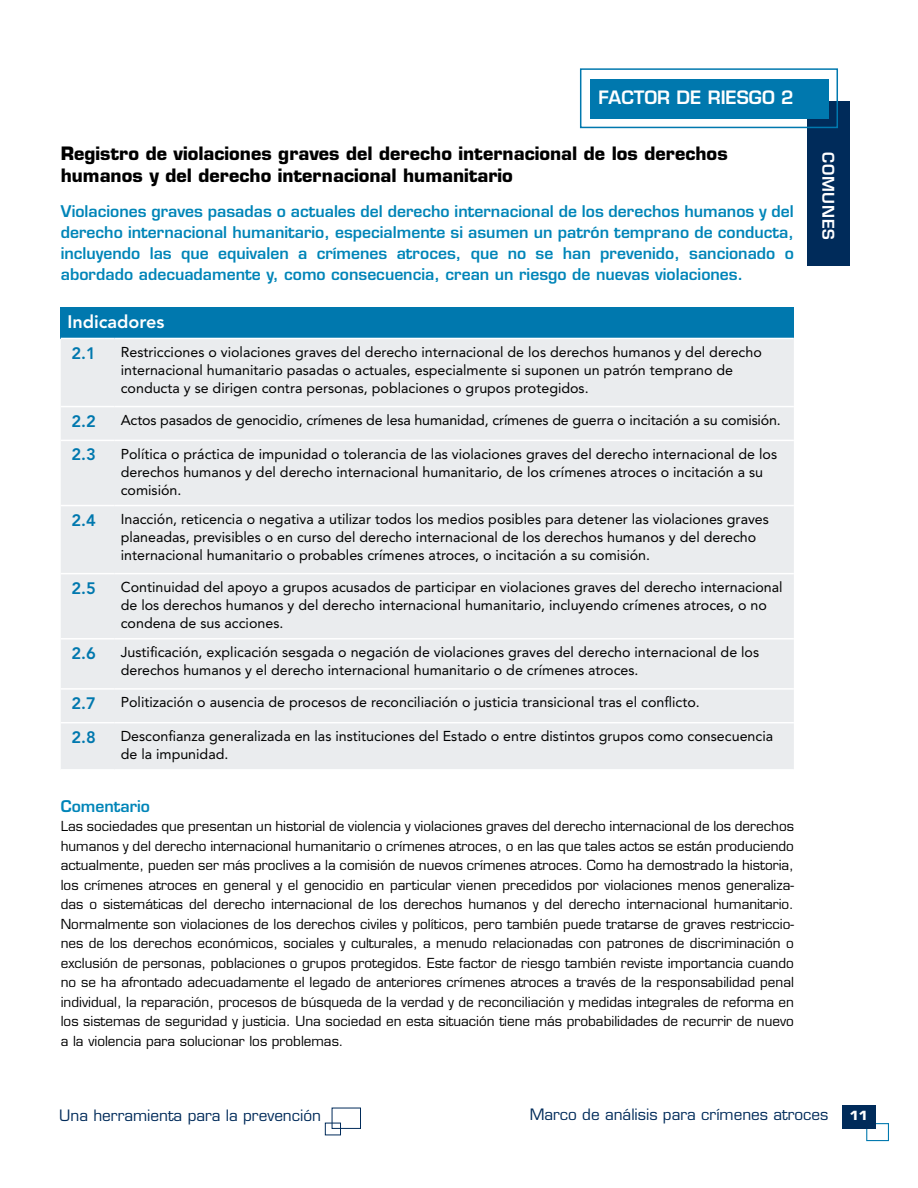
<style>
.page{position:relative;width:918px;height:1188px;background:#fff}
.page>*{position:absolute;margin:0;border:0;box-sizing:border-box;transform-origin:0 0}
.t1{font:700 18px/22.5px "Eurostile LT Std";color:#000}
.t2{font:600 18px "Eurostile LT Std";color:#fff}
.t3{font:800 18px "Avenir LT Std";color:#fff}
.t4{font:800 16.5px "Avenir LT Std";color:#0078ae}
.t5{font:600 15.75px/21px "Eurostile LT Std";color:#0085b8;text-align:justify}
.t6{font:600 15.75px "Eurostile LT Std";letter-spacing:.05em;color:#fff}
.t7{font:15.3px "Eurostile LT Std";color:#002b5a}
.t8{font:14.25px/18px "Avenir LT Std";color:#000}
.t9{font:13.5px/19.5px "Eurostile LT Std";color:#000;text-align:justify}
.t10{font:700 12.3px "Eurostile LT Std";color:#fff}
</style>
<div class="page">
<div style="left:808px;top:102px;width:42px;height:164px;background:#002b5a"></div>
<div style="left:590px;top:79px;width:239px;height:39px;background:#0078ae"></div>
<div style="left:580px;top:68px;width:258px;height:60px;border:2px solid #0078ae"></div>
<div style="left:866px;top:1123px;width:23px;height:18px;border:1px solid #0078ae"></div>
<div style="left:842px;top:1105px;width:34px;height:24px;background:#002b5a"></div>
<div style="left:332px;top:1108px;width:29px;height:21px;border:1px solid #002b5a"></div>
<div style="left:325px;top:1123px;width:16px;height:12px;border:1px solid #002b5a"></div>
<div style="left:61px;top:307px;width:733px;height:31px;background:#0078ae"></div>
<div style="left:61px;top:339px;width:733px;height:430px;background:#eaecee"></div>
<hr style="left:61px;top:406px;width:54px;height:1px;background:#fff">
<hr style="left:115px;top:406px;width:679px;height:1px;background:#fff">
<hr style="left:61px;top:440px;width:54px;height:1px;background:#fff">
<hr style="left:115px;top:440px;width:679px;height:1px;background:#fff">
<hr style="left:61px;top:505px;width:54px;height:1px;background:#fff">
<hr style="left:115px;top:505px;width:679px;height:1px;background:#fff">
<hr style="left:61px;top:573px;width:54px;height:1px;background:#fff">
<hr style="left:115px;top:573px;width:679px;height:1px;background:#fff">
<hr style="left:61px;top:638px;width:54px;height:2px;background:#fff">
<hr style="left:115px;top:638px;width:679px;height:2px;background:#fff">
<hr style="left:61px;top:688px;width:54px;height:2px;background:#fff">
<hr style="left:115px;top:688px;width:679px;height:2px;background:#fff">
<hr style="left:61px;top:722px;width:54px;height:1px;background:#fff">
<hr style="left:115px;top:722px;width:679px;height:1px;background:#fff">
<p class="t2" style="left:599px;top:86px;width:197px">FACTOR DE RIESGO 2</p>
<p class="t1" style="left:61px;top:142px;width:668px">Registro de violaciones graves del derecho internacional de los derechos humanos y del derecho internacional humanitario</p>
<p class="t5" style="left:61px;top:200px;width:735px">Violaciones graves pasadas o actuales del derecho internacional de los derechos humanos y del derecho internacional humanitario, especialmente si asumen un patrón temprano de conducta, incluyendo las que equivalen a crímenes atroces, que no se han prevenido, sancionado o abordado adecuadamente y, como consecuencia, crean un riesgo de nuevas violaciones.</p>
<p class="t3" style="left:68px;top:311px;width:99px">Indicadores</p>
<p class="t4" style="left:72px;top:343px;width:26px">2.1</p>
<p class="t8" style="left:121px;top:343px;width:643px">Restricciones o violaciones graves del derecho internacional de los derechos humanos y del derecho internacional humanitario pasadas o actuales, especialmente si suponen un patrón temprano de conducta y se dirigen contra personas, poblaciones o grupos protegidos.</p>
<p class="t4" style="left:72px;top:411px;width:26px">2.2</p>
<p class="t8" style="left:121px;top:411px;width:662px">Actos pasados de genocidio, crímenes de lesa humanidad, crímenes de guerra o incitación a su comisión.</p>
<p class="t4" style="left:72px;top:445px;width:26px">2.3</p>
<p class="t8" style="left:121px;top:445px;width:658px">Política o práctica de impunidad o tolerancia de las violaciones graves del derecho internacional de los derechos humanos y del derecho internacional humanitario, de los crímenes atroces o incitación a su comisión.</p>
<p class="t4" style="left:72px;top:510px;width:26px">2.4</p>
<p class="t8" style="left:121px;top:510px;width:650px">Inacción, reticencia o negativa a utilizar todos los medios posibles para detener las violaciones graves planeadas, previsibles o en curso del derecho internacional de los derechos humanos y del derecho internacional humanitario o probables crímenes atroces, o incitación a su comisión.</p>
<p class="t4" style="left:72px;top:578px;width:26px">2.5</p>
<p class="t8" style="left:121px;top:578px;width:663px">Continuidad del apoyo a grupos acusados de participar en violaciones graves del derecho internacional de los derechos humanos y del derecho internacional humanitario, incluyendo crímenes atroces, o no condena de sus acciones.</p>
<p class="t4" style="left:72px;top:643px;width:26px">2.6</p>
<p class="t8" style="left:121px;top:643px;width:640px">Justificación, explicación sesgada o negación de violaciones graves del derecho internacional de los derechos humanos y el derecho internacional humanitario o de crímenes atroces.</p>
<p class="t4" style="left:72px;top:693px;width:26px">2.7</p>
<p class="t8" style="left:121px;top:693px;width:581px">Politización o ausencia de procesos de reconciliación o justicia transicional tras el conflicto.</p>
<p class="t4" style="left:72px;top:727px;width:26px">2.8</p>
<p class="t8" style="left:121px;top:727px;width:654px">Desconfianza generalizada en las instituciones del Estado o entre distintos grupos como consecuencia de la impunidad.</p>
<p class="t5" style="left:61px;top:796px;width:91px">Comentario</p>
<p class="t9" style="left:61px;top:817px;width:735px">Las sociedades que presentan un historial de violencia y violaciones graves del derecho internacional de los derechos humanos y del derecho internacional humanitario o crímenes atroces, o en las que tales actos se están produciendo actualmente, pueden ser más proclives a la comisión de nuevos crímenes atroces. Como ha demostrado la historia, los crímenes atroces en general y el genocidio en particular vienen precedidos por violaciones menos generaliza&shy;das o sistemáticas del derecho internacional de los derechos humanos y del derecho internacional humanitario.<br>Normalmente son violaciones de los derechos civiles y políticos, pero también puede tratarse de graves restriccio&shy;nes de los derechos económicos, sociales y culturales, a menudo relacionadas con patrones de discriminación o exclusión de personas, poblaciones o grupos protegidos. Este factor de riesgo también reviste importancia cuando no se ha afrontado adecuadamente el legado de anteriores crímenes atroces a través de la responsabilidad penal individual, la reparación, procesos de búsqueda de la verdad y de reconciliación y medidas integrales de reforma en los sistemas de seguridad y justicia. Una sociedad en esta situación tiene más probabilidades de recurrir de nuevo a la violencia para solucionar los problemas.</p>
<p class="t6" style="left:838px;top:152px;width:90px;rotate:90deg">COMUNES</p>
<p class="t7" style="left:59px;top:1106px;width:263px">Una herramienta para la prevención</p>
<p class="t7" style="left:530px;top:1106px;width:300px">Marco de análisis para crímenes atroces</p>
<p class="t10" style="left:850px;top:1108px;width:19px">11</p>
</div>
